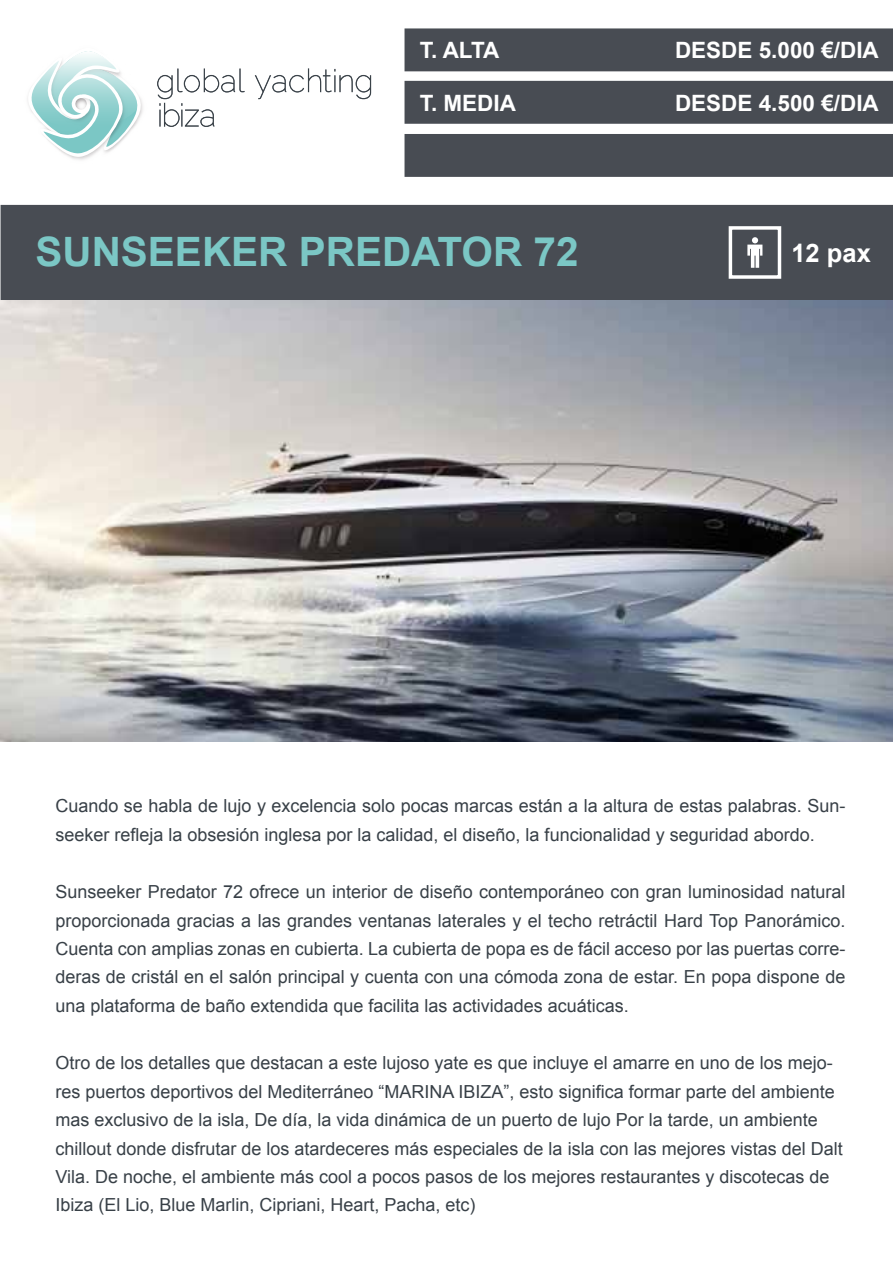
<style>
.page{position:relative;width:893px;height:1263px;background:#fff}
.page>*{position:absolute;margin:0;border:0;box-sizing:border-box;transform-origin:0 0}
.t1{font:700 40.5px "Arial";color:#7bc7c5}
.t2{font:700 25.5px "Arial";color:#fff}
.t3{font:700 22.5px "Arial";color:#fff}
.t4{font:18px/28.5px "Arial";color:#384047}
</style>
<div class="page">
<div style="left:405px;top:28px;width:488px;height:43px;background:#484c53"></div>
<div style="left:1px;top:205px;width:892px;height:95px;background:#484c53"></div>
<div style="left:405px;top:81px;width:488px;height:43px;background:#484c53"></div>
<div style="left:405px;top:134px;width:488px;height:43px;background:#484c53"></div>
<svg style="left:165px;top:69px;width:80px;height:58px"></svg>
<svg style="left:255px;top:68px;width:116px;height:31px"></svg>
<img style="left:157px;top:75px;width:8px;height:52px">
<svg style="left:27px;top:51px;width:116px;height:106px"></svg>
<img style="left:0;top:300px;width:893px;height:441px">
<div style="left:729px;top:226px;width:52px;height:53px;border:3px solid #fff"></div>
<svg style="left:747px;top:237px;width:15px;height:31px"></svg>
<p class="t3" style="left:420px;top:35px;width:81px">T. ALTA</p>
<p class="t3" style="left:420px;top:88px;width:98px">T. MEDIA</p>
<h1 class="t1" style="left:35px;top:225px;width:545px">SUNSEEKER PREDATOR 72</h1>
<p class="t3" style="left:675px;top:35px;width:205px">DESDE 5.000 €/DIA</p>
<p class="t3" style="left:675px;top:88px;width:205px">DESDE 4.500 €/DIA</p>
<h2 class="t2" style="left:791px;top:236px;width:81px">12 pax</h2>
<p class="t4" style="left:55px;top:792px;width:792px">Cuando se habla de lujo y excelencia solo pocas marcas están a la altura de estas palabras. Sun&shy;seeker refleja la obsesión inglesa por la calidad, el diseño, la funcionalidad y seguridad abordo.</p>
<p class="t4" style="left:55px;top:878px;width:792px;text-align:justify">Sunseeker Predator 72 ofrece un interior de diseño contemporáneo con gran luminosidad natural proporcionada gracias a las grandes ventanas laterales y el techo retráctil Hard Top Panorámico.<br>Cuenta con amplias zonas en cubierta. La cubierta de popa es de fácil acceso por las puertas corre&shy;deras de cristál en el salón principal y cuenta con una cómoda zona de estar. En popa dispone de una plataforma de baño extendida que facilita las actividades acuáticas.</p>
<p class="t4" style="left:55px;top:1048px;width:789px">Otro de los detalles que destacan a este lujoso yate es que incluye el amarre en uno de los mejo&shy;res puertos deportivos del Mediterráneo “MARINA IBIZA”, esto significa formar parte del ambiente mas exclusivo de la isla, De día, la vida dinámica de un puerto de lujo Por la tarde, un ambiente chillout donde disfrutar de los atardeceres más especiales de la isla con las mejores vistas del Dalt Vila. De noche, el ambiente más cool a pocos pasos de los mejores restaurantes y discotecas de Ibiza (El Lio, Blue Marlin, Cipriani, Heart, Pacha, etc)</p>
</div>
